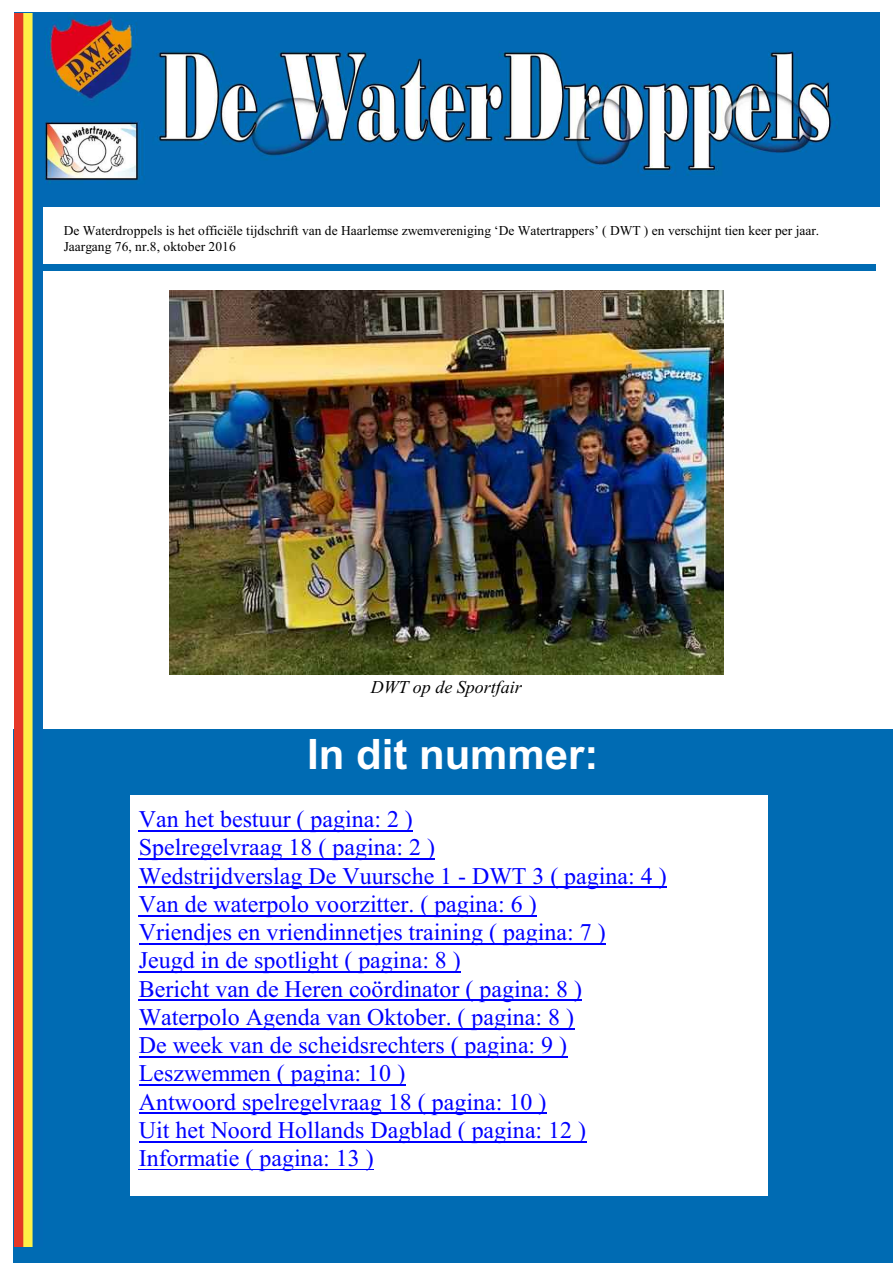
<style>
.page{position:relative;width:893px;height:1263px;background:#fff}
.page>*{position:absolute;margin:0;border:0;box-sizing:border-box;transform-origin:0 0}
.t1{font:700 42px "Arial";color:#fff}
.t2{font:24px/28.2px "Times New Roman";color:#00f}
.t3{font:italic 18px "Times New Roman";color:#000}
.t4{font:13.5px/15.9px "Times New Roman";color:#000}
</style>
<div class="page">
<div style="left:13px;top:729px;width:880px;height:534px;background:#006bb3"></div>
<img style="left:42px;top:13px;width:837px;height:194px">
<div style="left:42px;top:264px;width:834px;height:7px;background:#006bb3"></div>
<img style="left:15px;top:13px;width:27px;height:1233px">
<img style="left:170px;top:291px;width:553px;height:383px">
<div style="left:130px;top:795px;width:637px;height:400px;background:#fff"></div>
<hr style="left:139px;top:830px;width:274px;height:1px;background:#00f">
<hr style="left:139px;top:858px;width:296px;height:2px;background:#00f">
<hr style="left:139px;top:886px;width:528px;height:2px;background:#00f">
<hr style="left:139px;top:915px;width:398px;height:1px;background:#00f">
<hr style="left:139px;top:943px;width:467px;height:1px;background:#00f">
<hr style="left:139px;top:971px;width:322px;height:2px;background:#00f">
<hr style="left:139px;top:1000px;width:443px;height:1px;background:#00f">
<hr style="left:139px;top:1028px;width:435px;height:1px;background:#00f">
<hr style="left:139px;top:1056px;width:428px;height:2px;background:#00f">
<hr style="left:139px;top:1084px;width:266px;height:2px;background:#00f">
<hr style="left:139px;top:1113px;width:407px;height:1px;background:#00f">
<hr style="left:139px;top:1141px;width:447px;height:1px;background:#00f">
<hr style="left:139px;top:1169px;width:235px;height:1px;background:#00f">
<p class="t4" style="left:64px;top:224px;width:757px">De Waterdroppels is het officiële tijdschrift van de Haarlemse zwemvereniging ‘De Watertrappers’ ( DWT ) en verschijnt tien keer per jaar.<br>Jaargang 76, nr.8, oktober 2016</p>
<p class="t3" style="left:371px;top:680px;width:152px">DWT op de Sportfair</p>
<h1 class="t1" style="left:307px;top:739px;width:293px">In dit nummer:</h1>
<p class="t2" style="left:139px;top:807px;width:530px">Van het bestuur ( pagina: 2 )<br>Spelregelvraag 18 ( pagina: 2 )<br>Wedstrijdverslag De Vuursche 1 - DWT 3 ( pagina: 4 )<br>Van de waterpolo voorzitter. ( pagina: 6 )<br>Vriendjes en vriendinnetjes training ( pagina: 7 )<br>Jeugd in de spotlight ( pagina: 8 )<br>Bericht van de Heren coördinator ( pagina: 8 )<br>Waterpolo Agenda van Oktober. ( pagina: 8 )<br>De week van de scheidsrechters ( pagina: 9 )<br>Leszwemmen ( pagina: 10 )<br>Antwoord spelregelvraag 18 ( pagina: 10 )<br>Uit het Noord Hollands Dagblad ( pagina: 12 )<br>Informatie ( pagina: 13 )</p>
</div>
